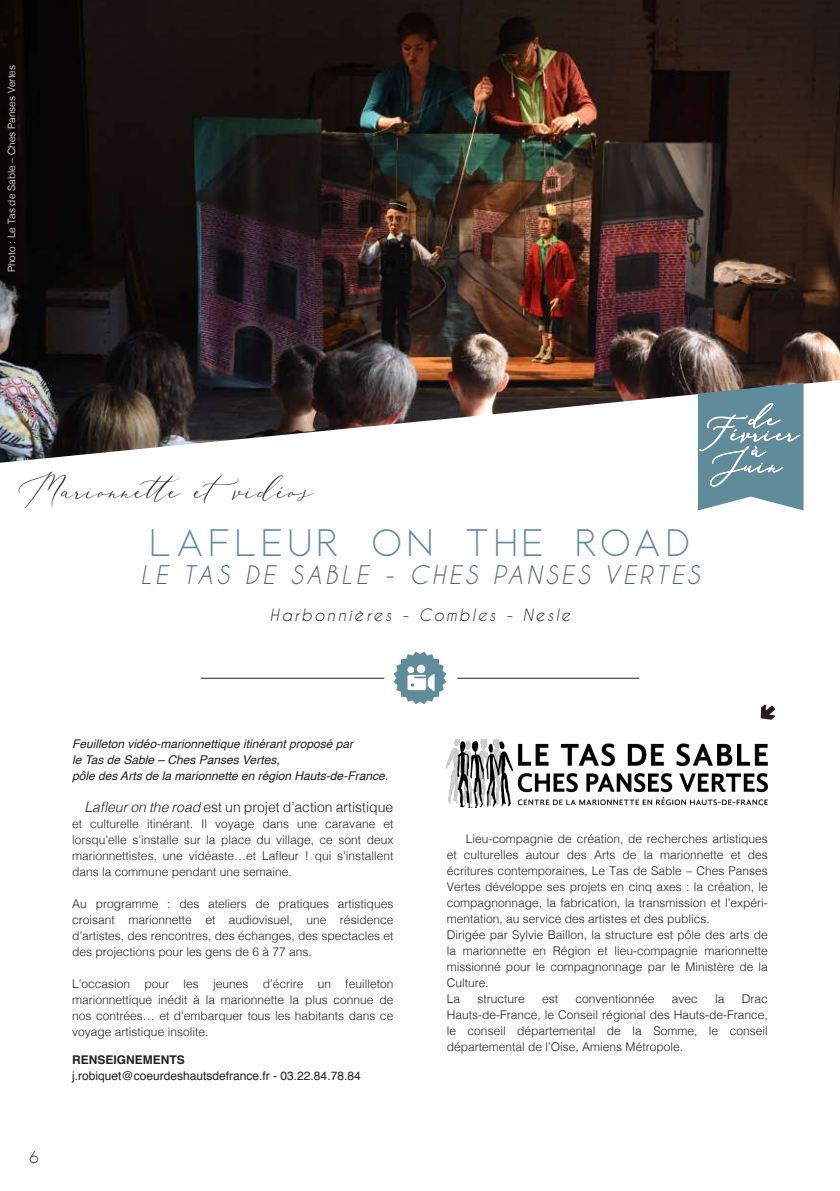
<style>
.page{position:relative;width:840px;height:1191px;background:#fff}
.page>*{position:absolute;margin:0;border:0;box-sizing:border-box;transform-origin:0 0}
.t1{font:40px "White Garden";color:#231f20}
.t2{font:36px "Rome";letter-spacing:.15em;color:#5f8b9a}
.t3{font:italic 24px "Caviar Dreams";letter-spacing:.15em;color:#52646f}
.t4{font:italic 16px "Caviar Dreams";letter-spacing:.15em;color:#231f20}
.t5{font:16px "Rome";color:#231f20}
.t6{font:300 14px "Helvetica";color:#231f20}
.t7{font:300 12px/16px "Helvetica";color:#231f20;text-align:justify}
.t8{font:italic 12px/16px "Helvetica";color:#231f20}
.t9{font:12px "Helvetica";color:#231f20}
.t10{font:700 12px "Helvetica";color:#231f20}
.t11{font:300 10px "Helvetica";color:#fff}
.s1{font-style:italic}
</style>
<div class="page">
<img style="left:0;top:0;width:839px;height:380px">
<img style="left:446px;top:739px;width:321px;height:68px">
<svg style="left:0;top:380px;width:839px;height:131px"></svg>
<svg style="left:393px;top:651px;width:53px;height:53px"></svg>
<hr style="left:200px;top:678px;width:184px;height:1px;background:#231f20">
<hr style="left:457px;top:678px;width:182px;height:1px;background:#231f20">
<svg style="left:697px;top:383px;width:106px;height:127px;background:#7598a4"></svg>
<svg style="left:760px;top:704px;width:14px;height:15px"></svg>
<p class="t11" style="left:3px;top:272px;width:209px;rotate:-90deg">Photo : Le Tas de Sable – Ches Panses Vertes</p>
<h1 class="t1" style="left:22px;top:466px;width:295px">Marionnette etvidéos</h1>
<h2 class="t2" style="left:150px;top:519px;width:541px">LAFLEUR ON THE ROAD</h2>
<h3 class="t3" style="left:140px;top:561px;width:560px">LE TAS DE SABLE - CHES PANSES VERTES</h3>
<h3 class="t4" style="left:270px;top:605px;width:302px">Harbonnières - Combles - Nesle</h3>
<h3 class="t5" style="left:29px;top:1146px;width:11px">6</h3>
<p class="t8" style="left:72px;top:736px;width:317px">Feuilleton vidéo-marionnettique itinérant proposé par<br>le Tas de Sable – Ches Panses Vertes,<br>pôle des Arts de la marionnette en région Hauts-de-France.</p>
<p class="t6" style="left:84px;top:795px;width:310px"><span class="s1">Lafleur on the road</span> est un projet d’action artistique</p>
<p class="t7" style="left:72px;top:814px;width:322px">et culturelle itinérant. Il voyage dans une caravane et lorsqu’elle s’installe sur la place du village, ce sont deux marionnettistes, une vidéaste…et Lafleur ! qui s’installent dans la commune pendant une semaine.</p>
<p class="t7" style="left:72px;top:894px;width:322px">Au programme : des ateliers de pratiques artistiques croisant marionnette et audiovisuel, une résidence d’artistes, des rencontres, des échanges, des spectacles et des projections pour les gens de 6 à 77 ans.</p>
<p class="t7" style="left:72px;top:974px;width:322px">L’occasion pour les jeunes d’écrire un feuilleton marionnettique inédit à la marionnette la plus connue de nos contrées… et d’embarquer tous les habitants dans ce voyage artistique insolite.</p>
<p class="t10" style="left:72px;top:1050px;width:114px">RENSEIGNEMENTS</p>
<p class="t9" style="left:72px;top:1066px;width:290px">j.robiquet@coeurdeshautsdefrance.fr - 03.22.84.78.84</p>
<p class="t7" style="left:446px;top:829px;width:322px;text-align:left;text-indent:19px">Lieu-compagnie de création, de recherches artistiques et culturelles autour des Arts de la marionnette et des écritures contemporaines, Le Tas de Sable – Ches Panses Vertes développe ses projets en cinq axes : la création, le compagnonnage, la fabrication, la transmission et l’expéri&shy;mentation, au service des artistes et des publics.<br>Dirigée par Sylvie Baillon, la structure est pôle des arts de la marionnette en Région et lieu-compagnie marionnette missionné pour le compagnonnage par le Ministère de la Culture.<br>La</p>
<p class="t7" style="left:446px;top:989px;width:322px;text-indent:295px">Drac Hauts-de-France, le Conseil régional des Hauts-de-France, le conseil départemental de la Somme, le conseil départemental de l’Oise, Amiens Métropole.</p>
<p class="t7" style="left:477px;top:989px;width:49px">structure</p>
<p class="t7" style="left:542px;top:989px;width:18px">est</p>
<p class="t7" style="left:575px;top:989px;width:80px">conventionnée</p>
<p class="t7" style="left:671px;top:989px;width:28px">avec</p>
<p class="t7" style="left:714px;top:989px;width:11px">la</p>
</div>
